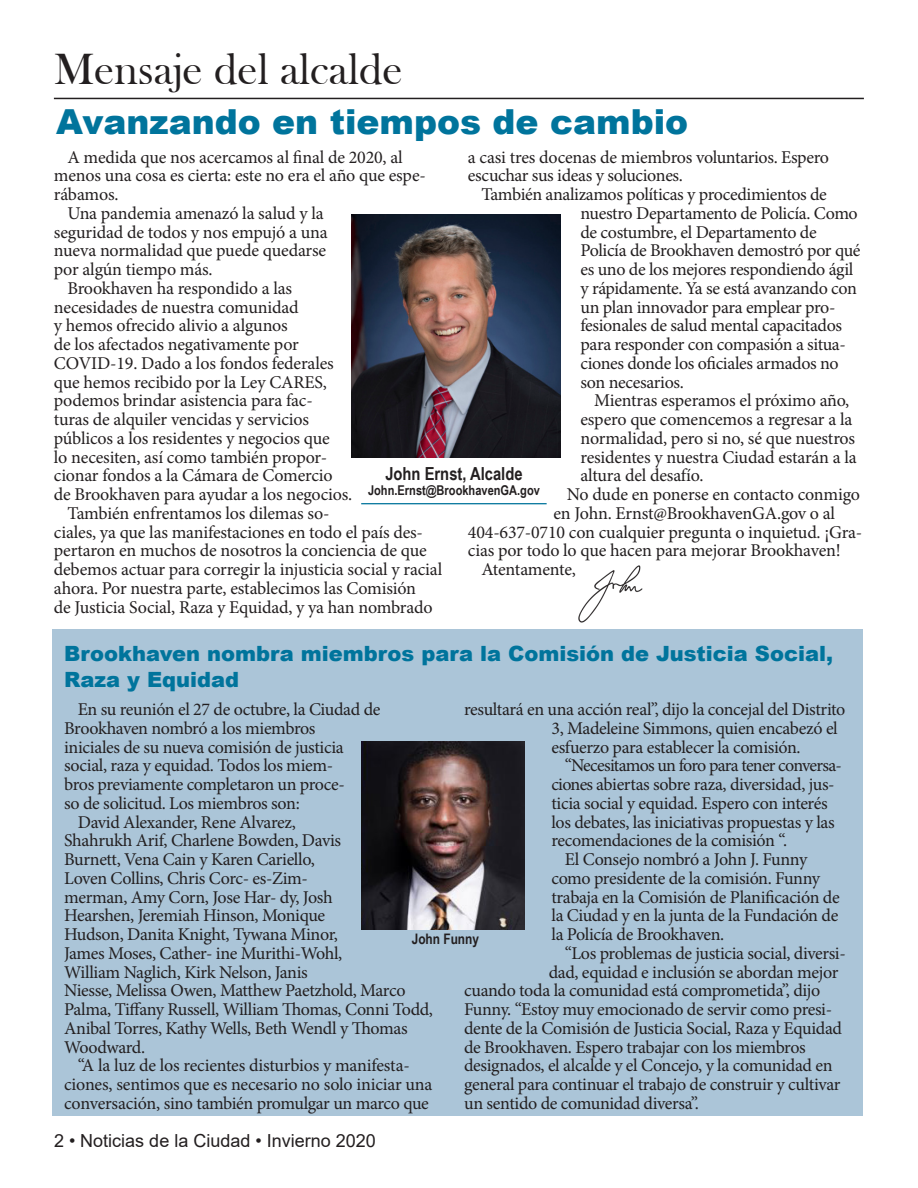
<style>
.page{position:relative;width:918px;height:1188px;background:#fff}
.page>*{position:absolute;margin:0;border:0;box-sizing:border-box;transform-origin:0 0}
.t1{font:45px "Bask Old Face";color:#231f20}
.t2{font:900 34.5px "Arial";color:#00749c}
.t3{font:900 21px/25.2px "Arial";color:#00749c}
.t4{font:18px/18.8px "Minion Pro";letter-spacing:-.02em;color:#231f20}
.t5{font:18px "Arial";color:#231f20}
.t6{font:700 18px "Arial Narrow";color:#231f20}
.t7{font:700 14.55px "Arial Narrow";color:#231f20}
.t8{font:700 13.5px "Arial Narrow";color:#231f20}
</style>
<div class="page">
<hr style="left:54px;top:98px;width:810px;height:1px;background:#231f20">
<div style="left:53px;top:630px;width:810px;height:486px;background:#abc5d8"></div>
<img style="left:361px;top:741px;width:164px;height:189px">
<img style="left:578px;top:565px;width:64px;height:58px">
<img style="left:351px;top:215px;width:210px;height:243px">
<hr style="left:361px;top:503px;width:186px;height:1px;background:#00749c">
<p class="t1" style="left:54px;top:44px;width:350px">Mensaje del alcalde</p>
<p class="t2" style="left:56px;top:97px;width:634px">Avanzando en tiempos de cambio</p>
<p class="t4" style="left:54px;top:148px;width:373px;text-indent:14px">A medida que nos acercamos al final de 2020, al menos una cosa es cierta: este no era el año que espe&shy;rábamos.</p>
<p class="t4" style="left:54px;top:204px;width:275px;text-indent:14px">Una pandemia amenazó la salud y la seguridad de todos y nos empujó a una nueva normalidad que puede quedarse por algún tiempo más.</p>
<p class="t4" style="left:54px;top:279px;width:300px;text-indent:14px">Brookhaven ha respondido a las necesidades de nuestra comunidad<br>y hemos ofrecido alivio a algunos<br>de los afectados negativamente por COVID-19. Dado a los fondos federales que hemos recibido por la Ley CARES, podemos brindar asistencia para fac&shy;turas de alquiler vencidas y servicios públicos a los residentes y negocios que<br>lo necesiten, así como también propor&shy;cionar fondos a la Cámara de Comercio de Brookhaven para ayudar a los negocios.</p>
<p class="t4" style="left:54px;top:504px;width:390px;text-indent:14px">También enfrentamos los dilemas so-<br>ciales, ya que las manifestaciones en todo el país des&shy;pertaron en muchos de nosotros la conciencia de que debemos actuar para corregir la injusticia social y racial ahora. Por nuestra parte, establecimos las Comisión<br>de Justicia Social, Raza y Equidad, y ya han nombrado</p>
<p class="t4" style="left:468px;top:148px;width:363px">a casi tres docenas de miembros voluntarios. Espero escuchar sus ideas y soluciones.</p>
<p class="t4" style="left:580px;top:185px;width:282px;text-indent:-99px">También analizamos políticas y procedimientos de nuestro Departamento de Policía. Como de costumbre, el Departamento de Policía de Brookhaven demostró por qué es uno de los mejores respondiendo ágil y rápidamente. Ya se está avanzando con un plan innovador para emplear pro&shy;fesionales de salud mental capacitados para responder con compasión a situa&shy;ciones donde los oficiales armados no son necesarios.</p>
<p class="t4" style="left:580px;top:391px;width:278px;text-indent:14px">Mientras esperamos el próximo año, espero que comencemos a regresar a la normalidad, pero si no, sé que nuestros residentes y nuestra Ciudad estarán a la altura del desafío.</p>
<p class="t4" style="left:567px;top:485px;width:295px">No dude en ponerse en contacto conmigo</p>
<p class="t4" style="left:553px;top:504px;width:283px">en John. Ernst@BrookhavenGA.gov o al</p>
<p class="t4" style="left:468px;top:523px;width:396px">404-637-0710 con cualquier pregunta o inquietud. ¡Gra-</p>
<p class="t4" style="left:468px;top:541px;width:374px">cias por todo lo que hacen para mejorar Brookhaven!</p>
<p class="t4" style="left:481px;top:560px;width:96px">Atentamente,</p>
<p class="t6" style="left:385px;top:460px;width:139px">John Ernst, Alcalde</p>
<p class="t8" style="left:368px;top:480px;width:173px">John.Ernst@BrookhavenGA.gov</p>
<p class="t3" style="left:64px;top:641px;width:770px">Brookhaven nombra miembros para la Comisión de Justicia Social,<br>Raza y Equidad</p>
<p class="t4" style="left:64px;top:700px;width:318px;text-indent:14px">En su reunión el 27 de octubre, la Ciudad de Brookhaven nombró a los miembros<br>iniciales de su nueva comisión de justicia social, raza y equidad. Todos los miem-<br>bros previamente completaron un proce-<br>so de solicitud. Los miembros son:</p>
<p class="t4" style="left:64px;top:812px;width:370px;text-indent:14px">David Alexander, Rene Alvarez,<br>Shahrukh Arif, Charlene Bowden, Davis<br>Burnett, Vena Cain y Karen Cariello,<br>Loven Collins, Chris Corc- es-Zim-<br>merman, Amy Corn, Jose Har- dy, Josh<br>Hearshen, Jeremiah Hinson, Monique<br>Hudson, Danita Knight, Tywana Minor,<br>James Moses, Cather- ine Murithi-Wohl,<br>William Naglich, Kirk Nelson, Janis<br>Niesse, Melissa Owen, Matthew Paetzhold, Marco Palma, Tiffany Russell, William Thomas, Conni Todd, Anibal Torres, Kathy Wells, Beth Wendl y Thomas Woodward.</p>
<p class="t4" style="left:64px;top:1056px;width:370px;text-align:center">“A la luz de los recientes disturbios y manifesta&shy;ciones, sentimos que es necesario no solo iniciar una conversación, sino también promulgar un marco que</p>
<p class="t4" style="left:551px;top:700px;width:296px;text-indent:-87px">resultará en una acción real”, dijo la concejal del Distrito<br>3, Madeleine Simmons, quien encabezó el esfuerzo para establecer la comisión.</p>
<p class="t4" style="left:551px;top:756px;width:292px;text-indent:14px">“Necesitamos un foro para tener conversa&shy;ciones abiertas sobre raza, diversidad, jus&shy;ticia social y equidad. Espero con interés los debates, las iniciativas propuestas y las recomendaciones de la comisión “.</p>
<p class="t4" style="left:551px;top:850px;width:290px;text-indent:14px">El Consejo nombró a John J. Funny como presidente de la comisión. Funny trabaja en la Comisión de Planificación de la Ciudad y en la junta de la Fundación de la Policía de Brookhaven.</p>
<p class="t4" style="left:565px;top:944px;width:282px">“Los problemas de justicia social, diversi-</p>
<p class="t4" style="left:549px;top:962px;width:291px">dad, equidad e inclusión se abordan mejor</p>
<p class="t4" style="left:464px;top:981px;width:358px">cuando toda la comunidad está comprometida”, dijo</p>
<p class="t4" style="left:464px;top:1000px;width:370px">Funny. “Estoy muy emocionado de servir como presi-</p>
<p class="t4" style="left:464px;top:1019px;width:379px">dente de la Comisión de Justicia Social, Raza y Equidad</p>
<p class="t4" style="left:464px;top:1037px;width:343px">de Brookhaven. Espero trabajar con los miembros</p>
<p class="t4" style="left:464px;top:1056px;width:370px">designados, el alcalde y el Concejo, y la comunidad en</p>
<p class="t4" style="left:464px;top:1075px;width:378px">general para continuar el trabajo de construir y cultivar</p>
<p class="t4" style="left:464px;top:1094px;width:236px">un sentido de comunidad diversa”.</p>
<p class="t7" style="left:412px;top:928px;width:69px">John Funny</p>
<p class="t5" style="left:54px;top:1128px;width:323px">2 • Noticias de la Ciudad • Invierno 2020</p>
</div>
